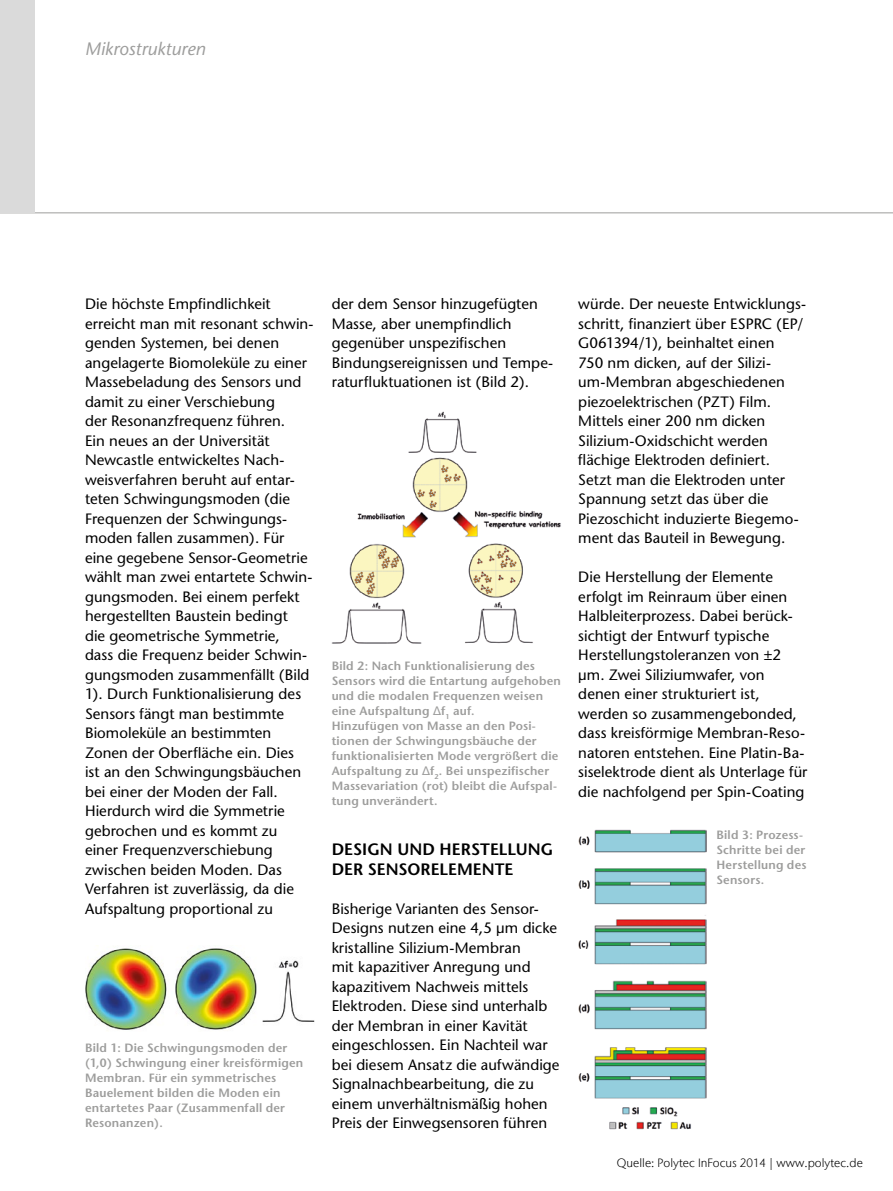
<style>
.page{position:relative;width:893px;height:1191px;background:#fff}
.page>*{position:absolute;margin:0;border:0;box-sizing:border-box;transform-origin:0 0}
.t1{font:italic 18px "Stone Sans";color:#9d9d9c}
.t2{font:600 16.5px/19.5px "Stone Sans";color:#000}
.t3{font:15px/19.5px "Stone Sans";letter-spacing:.005em;color:#000}
.t4{font:600 12px/15px "Stone Sans";letter-spacing:.015em;color:#9d9d9c}
.t5{font:300 12px "Stone Sans IIITC Com";color:#000}
.s1{font-family:"Arial";font-weight:400}
</style>
<div class="page">
<hr style="left:0;top:213px;width:893px;height:1px;background:#9d9d9c">
<div style="left:0;top:0;width:34px;height:213px;background:#dadada"></div>
<img style="left:332px;top:412px;width:229px;height:232px">
<img style="left:578px;top:829px;width:128px;height:301px">
<img style="left:85px;top:948px;width:230px;height:82px">
<p class="t1" style="left:85px;top:38px;width:122px">Mikrostrukturen</p>
<p class="t3" style="left:85px;top:294px;width:230px">Die höchste Empfindlichkeit erreicht man mit resonant schwin&shy;genden Systemen, bei denen angelagerte Biomoleküle zu einer<br>Massebeladung des Sensors und damit zu einer Verschiebung<br>der Resonanzfrequenz führen.<br>Ein neues an der Universität<br>Newcastle entwickeltes Nach&shy;weisverfahren beruht auf entar&shy;teten Schwingungsmoden (die<br>Frequenzen der Schwingungs&shy;moden fallen zusammen). Für eine gegebene Sensor-Geometrie wählt man zwei entartete Schwin&shy;gungsmoden. Bei einem perfekt hergestellten Baustein bedingt<br>die geometrische Symmetrie,<br>dass die Frequenz beider Schwin&shy;gungsmoden zusammenfällt (Bild<br>1). Durch Funktionalisierung des<br>Sensors fängt man bestimmte<br>Biomoleküle an bestimmten<br>Zonen der Oberfläche ein. Dies<br>ist an den Schwingungsbäuchen bei einer der Moden der Fall.<br>Hierdurch wird die Symmetrie gebrochen und es kommt zu einer Frequenzverschiebung zwischen beiden Moden. Das<br>Verfahren ist zuverlässig, da die<br>Aufspaltung proportional zu</p>
<p class="t3" style="left:332px;top:294px;width:223px">der dem Sensor hinzugefügten<br>Masse, aber unempfindlich gegenüber unspezifischen<br>Bindungsereignissen und Tempe&shy;raturfluktuationen ist (Bild 2).</p>
<p class="t4" style="left:332px;top:658px;width:231px">Bild 2: Nach Funktionalisierung des Sensors wird die Entartung aufgehoben und die modalen Frequenzen weisen eine Aufspaltung <span class="s1">Δ</span>f<sub>1</sub> auf.<br>Hinzufügen von Masse an den Posi&shy;tionen der Schwingungsbäuche der funktionalisierten Mode vergrößert die Aufspaltung zu <span class="s1">Δ</span>f<sub>2</sub>. Bei unspezifischer Massevariation (rot) bleibt die Aufspal&shy;tung unverändert.</p>
<p class="t2" style="left:332px;top:839px;width:223px">DESIGN UND HERSTELLUNG<br>DER SENSORELEMENTE</p>
<p class="t3" style="left:332px;top:898px;width:229px">Bisherige Varianten des Sensor-<br>Designs nutzen eine 4,5 µm dicke kristalline Silizium-Membran<br>mit kapazitiver Anregung und kapazitivem Nachweis mittels<br>Elektroden. Diese sind unterhalb der Membran in einer Kavität eingeschlossen. Ein Nachteil war bei diesem Ansatz die aufwändige<br>Signalnachbearbeitung, die zu einem unverhältnismäßig hohen<br>Preis der Einwegsensoren führen</p>
<p class="t4" style="left:85px;top:1040px;width:220px">Bild 1: Die Schwingungsmoden der (1,0) Schwingung einer kreisförmigen<br>Membran. Für ein symmetrisches<br>Bauelement bilden die Moden ein entartetes Paar (Zusammenfall der<br>Resonanzen).</p>
<p class="t3" style="left:578px;top:294px;width:229px">würde. Der neueste Entwicklungs&shy;schritt, finanziert über ESPRC (EP/<br>G061394/1), beinhaltet einen<br>750 nm dicken, auf der Silizi&shy;um-Membran abgeschiedenen piezoelektrischen (PZT) Film.<br>Mittels einer 200 nm dicken<br>Silizium-Oxidschicht werden flächige Elektroden definiert.<br>Setzt man die Elektroden unter<br>Spannung setzt das über die<br>Piezoschicht induzierte Biegemo&shy;ment das Bauteil in Bewegung.</p>
<p class="t3" style="left:578px;top:567px;width:231px">Die Herstellung der Elemente erfolgt im Reinraum über einen<br>Halbleiterprozess. Dabei berück&shy;sichtigt der Entwurf typische<br>Herstellungstoleranzen von ±2 µm. Zwei Siliziumwafer, von denen einer strukturiert ist, werden so zusammengebonded, dass kreisförmige Membran-Reso&shy;natoren entstehen. Eine Platin-Ba&shy;siselektrode dient als Unterlage für die nachfolgend per Spin-Coating</p>
<p class="t4" style="left:716px;top:827px;width:92px">Bild 3: Prozess-<br>Schritte bei der<br>Herstellung des<br>Sensors.</p>
<p class="t5" style="left:617px;top:1155px;width:248px">Quelle: Polytec InFocus 2014 | www.polytec.de</p>
</div>
